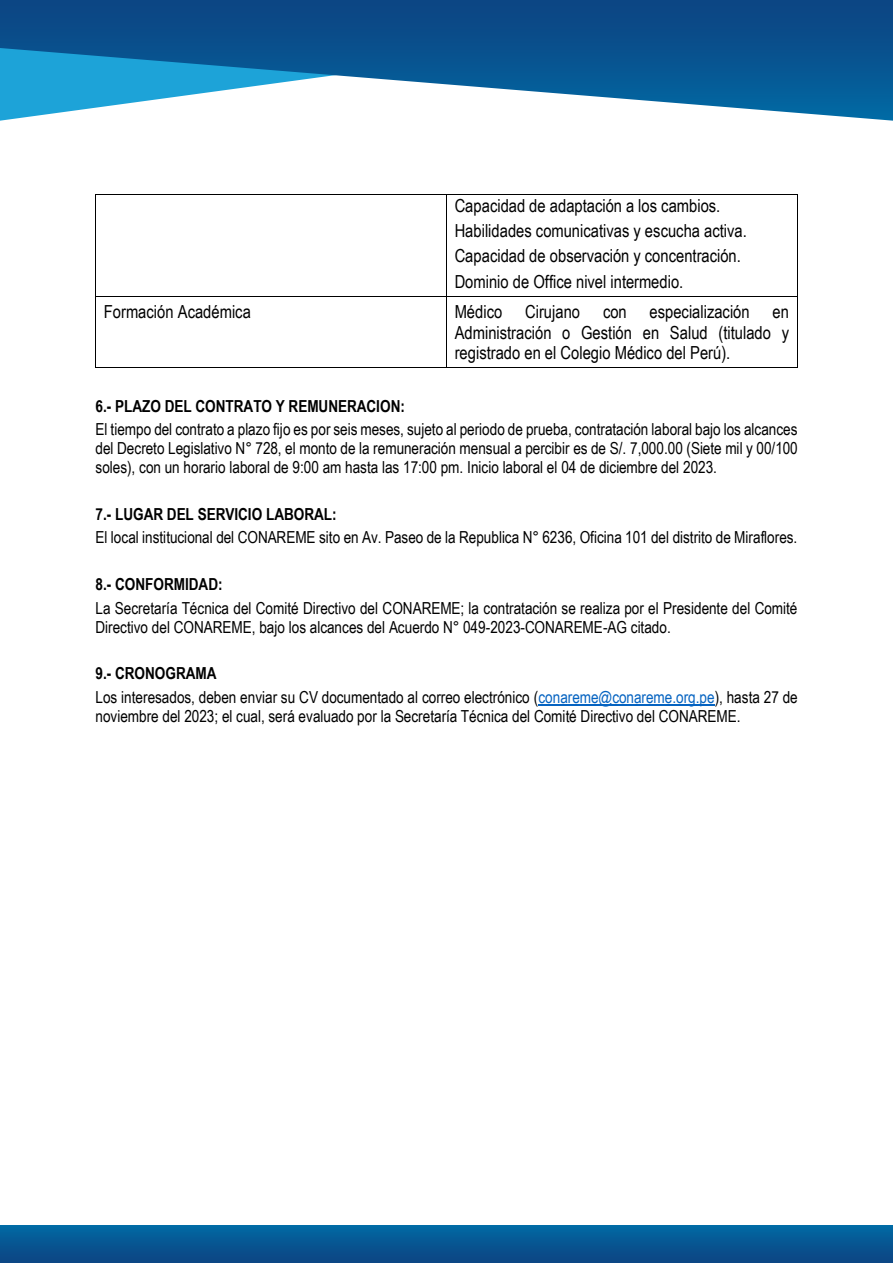
<style>
.page{position:relative;width:893px;height:1263px;background:#fff}
.page>*{position:absolute;margin:0;border:0;box-sizing:border-box;transform-origin:0 0}
.t1{font:18px/25.2px "Arial Narrow";color:#000}
.t2{font:16.5px/19px "Arial Narrow";color:#000}
.t3{font:700 16.5px "Arial Narrow";letter-spacing:-.005em;color:#000}
.s1{font-weight:700}
.s2{color:#0563c1}
</style>
<div class="page">
<div style="left:0;top:1225px;width:893px;height:38px;background:linear-gradient(to bottom,#0169a3,#0c4583)"></div>
<svg style="left:0;top:0;width:893px;height:121px"></svg>
<hr style="left:96px;top:194px;width:350px;height:1px;background:#000">
<hr style="left:447px;top:194px;width:350px;height:1px;background:#000">
<hr style="left:95px;top:195px;width:1px;height:101px;background:#000">
<hr style="left:446px;top:195px;width:1px;height:101px;background:#000">
<hr style="left:797px;top:195px;width:1px;height:101px;background:#000">
<hr style="left:96px;top:296px;width:350px;height:1px;background:#000">
<hr style="left:447px;top:296px;width:350px;height:1px;background:#000">
<hr style="left:95px;top:296px;width:1px;height:72px;background:#000">
<hr style="left:96px;top:368px;width:350px;height:1px;background:#000">
<hr style="left:446px;top:296px;width:1px;height:72px;background:#000">
<hr style="left:447px;top:368px;width:350px;height:1px;background:#000">
<hr style="left:797px;top:296px;width:1px;height:72px;background:#000">
<hr style="left:538px;top:705px;width:177px;height:1px;background:#0563c1">
<p class="t1" style="left:455px;top:192px;width:294px">Capacidad de adaptación a los cambios.<br>Habilidades comunicativas y escucha activa.<br>Capacidad de observación y concentración.<br>Dominio de Office nivel intermedio.</p>
<p class="t1" style="left:104px;top:298px;width:148px">Formación Académica</p>
<p class="t1" style="left:455px;top:298px;width:49px">Médico</p>
<p class="t1" style="left:525px;top:298px;width:56px">Cirujano</p>
<p class="t1" style="left:603px;top:298px;width:25px">con</p>
<p class="t1" style="left:649px;top:298px;width:102px">especialización</p>
<p class="t1" style="left:455px;top:301px;width:336px;line-height:20.7px;text-align:justify;text-indent:318px">en Administración o Gestión en Salud (titulado y registrado en el Colegio Médico del Perú).</p>
<p class="t3" style="left:95px;top:393px;width:311px">6.- PLAZO DEL CONTRATO Y REMUNERACION:</p>
<p class="t2" style="left:95px;top:419px;width:704px;text-align:justify">El tiempo del contrato a plazo fijo es por seis meses, sujeto al periodo de prueba, contratación laboral bajo los alcances del Decreto Legislativo N° 728, el monto de la remuneración mensual a percibir es de S/. 7,000.00 (Siete mil y 00/100 soles), con un horario laboral de 9:00 am hasta las 17:00 pm. Inicio laboral el 04 de diciembre del 2023.</p>
<p class="t3" style="left:95px;top:502px;width:243px">7.- LUGAR DEL SERVICIO LABORAL:</p>
<p class="t2" style="left:95px;top:527px;width:703px">El local institucional del CONAREME sito en Av. Paseo de la Republica N° 6236, Oficina 101 del distrito de Miraflores.</p>
<p class="t3" style="left:95px;top:572px;width:129px">8.- CONFORMIDAD:</p>
<p class="t2" style="left:95px;top:598px;width:703px">La Secretaría Técnica del Comité Directivo del CONAREME; la contratación se realiza por el Presidente del Comité<br>Directivo del CONAREME, bajo los alcances del Acuerdo N° 049-2023-CONAREME-AG citado.</p>
<p class="t2" style="left:96px;top:661px;width:704px;line-height:23.4px"><span class="s1">9.- CRONOGRAMA<br></span>Los interesados, deben enviar su CV documentado al correo electrónico (<span class="s2">conareme@conareme.org.pe</span>), hasta 27 de</p>
<p class="t2" style="left:95px;top:706px;width:647px">noviembre del 2023; el cual, será evaluado por la Secretaría Técnica del Comité Directivo del CONAREME.</p>
</div>
